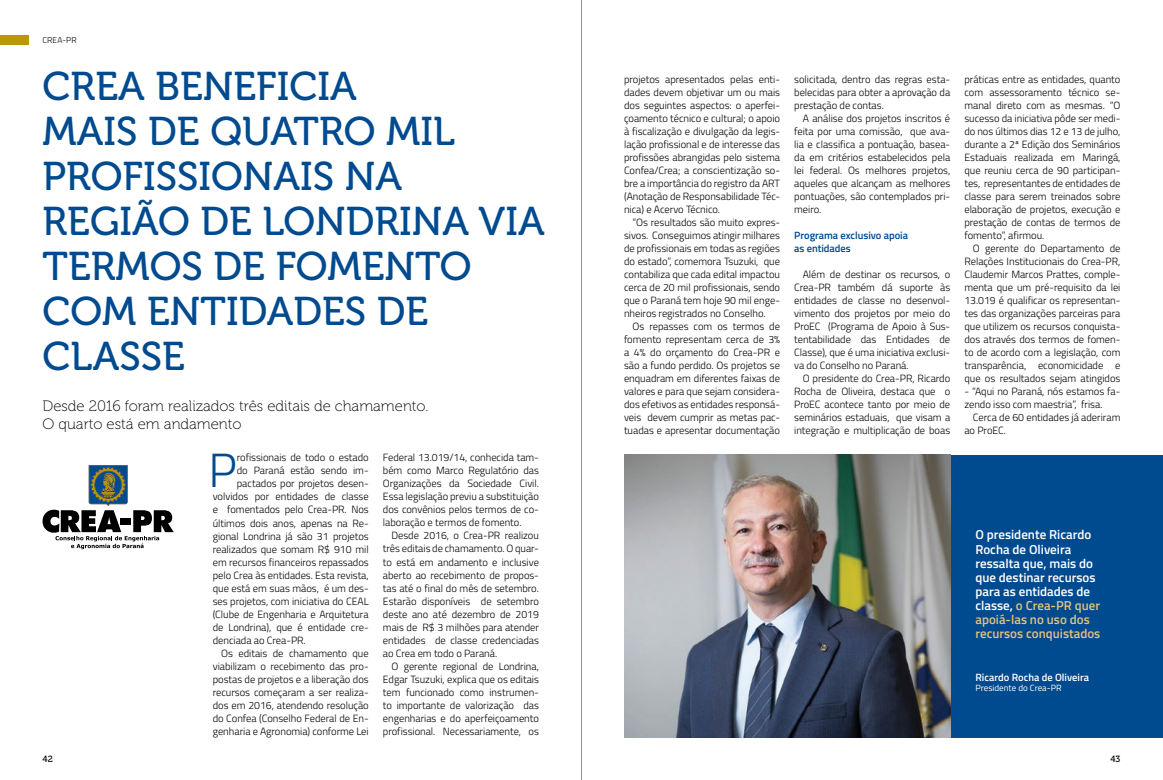
<style>
.page{position:relative;width:1163px;height:780px;background:#fff}
.page>*{position:absolute;margin:0;border:0;box-sizing:border-box;transform-origin:0 0}
.t1{font:300 47.9px "Titillium Web";color:#004a8f}
.t2{font:40px/45px "Museo 500";color:#004a8f}
.t3{font:15px/18px "Museo 100";color:#000}
.t4{font:600 13px/14px "Titillium Web";color:#fff}
.t5{font:300 10.5px/13px "Titillium Web";letter-spacing:-.005em;color:#000;text-align:justify}
.t6{font:600 10.5px/13px "Titillium Web";letter-spacing:-.005em;color:#004a8f}
.t7{font:600 10.5px "Titillium Web";color:#fff}
.t8{font:9px "Titillium Web";color:#fff}
.t9{font:9px "Museo 500";color:#000}
.t10{font:300 8.5px "Titillium Web";letter-spacing:.01em;color:#000}
.s1{color:#ddc480}
</style>
<div class="page">
<div style="left:0;top:35px;width:28px;height:9px;background:#bb9705"></div>
<svg style="left:43px;top:465px;width:131px;height:84px"></svg>
<div style="left:950px;top:455px;width:212px;height:282px;background:#004a8f"></div>
<img style="left:624px;top:455px;width:326px;height:282px">
<hr style="left:581px;top:0;width:1px;height:780px;background:#939598">
<p class="t10" style="left:43px;top:33px;width:35px">CREA-PR</p>
<h2 class="t2" style="left:43px;top:64px;width:503px">CREA BENEFICIA<br>MAIS DE QUATRO MIL<br>PROFISSIONAIS NA<br>REGIÃO DE LONDRINA VIA<br>TERMOS DE FOMENTO<br>COM ENTIDADES DE<br>CLASSE</h2>
<h3 class="t3" style="left:43px;top:397px;width:387px">Desde 2016 foram realizados três editais de chamamento.<br>O quarto está em andamento</h3>
<h1 class="t1" style="left:208px;top:436px;width:30px">P</h1>
<p class="t5" style="left:237px;top:451px;width:133px">rofissionais de todo o estado</p>
<p class="t5" style="left:237px;top:464px;width:133px">do Paraná estão sendo im-</p>
<p class="t5" style="left:237px;top:477px;width:133px">pactados por projetos desen-</p>
<p class="t5" style="left:213px;top:490px;width:157px">volvidos por entidades de classe</p>
<p class="t5" style="left:213px;top:502px;width:157px">e fomentados pelo Crea-PR. Nos</p>
<p class="t5" style="left:213px;top:515px;width:157px">últimos dois anos, apenas na Re-</p>
<p class="t5" style="left:213px;top:528px;width:157px">gional Londrina já são 31 projetos</p>
<p class="t5" style="left:213px;top:541px;width:157px">realizados que somam R$ 910 mil</p>
<p class="t5" style="left:213px;top:554px;width:157px">em recursos financeiros repassados</p>
<p class="t5" style="left:213px;top:567px;width:157px">pelo Crea às entidades. Esta revista,</p>
<p class="t5" style="left:213px;top:580px;width:157px">que está em suas mãos, é um des-</p>
<p class="t5" style="left:213px;top:593px;width:157px">ses projetos, com iniciativa do CEAL</p>
<p class="t5" style="left:213px;top:606px;width:157px">(Clube de Engenharia e Arquitetura</p>
<p class="t5" style="left:213px;top:619px;width:157px">de Londrina), que é entidade cre-</p>
<p class="t5" style="left:213px;top:632px;width:95px">denciada ao Crea-PR.</p>
<p class="t5" style="left:221px;top:645px;width:149px">Os editais de chamamento que</p>
<p class="t5" style="left:213px;top:658px;width:157px">viabilizam o recebimento das pro-</p>
<p class="t5" style="left:213px;top:671px;width:157px">postas de projetos e a liberação dos</p>
<p class="t5" style="left:213px;top:684px;width:157px">recursos começaram a ser realiza-</p>
<p class="t5" style="left:213px;top:697px;width:157px">dos em 2016, atendendo resolução</p>
<p class="t5" style="left:213px;top:710px;width:157px">do Confea (Conselho Federal de En-</p>
<p class="t5" style="left:213px;top:723px;width:157px">genharia e Agronomia) conforme Lei</p>
<p class="t5" style="left:383px;top:450px;width:157px">Federal 13.019/14, conhecida tam&shy;bém como Marco Regulatório das Organizações da Sociedade Civil.<br>Essa legislação previu a substituição dos convênios pelos termos de co&shy;laboração e termos de fomento.</p>
<p class="t5" style="left:383px;top:528px;width:157px;text-indent:9px">Desde 2016, o Crea-PR realizou três editais de chamamento. O quar&shy;to está em andamento e inclusive aberto ao recebimento de propos&shy;tas até o final do mês de setembro.<br>Estarão disponíveis de setembro deste ano até dezembro de 2019 mais de R$ 3 milhões para atender entidades de classe credenciadas ao Crea em todo o Paraná.</p>
<p class="t5" style="left:383px;top:658px;width:157px;text-indent:9px">O gerente regional de Londrina, Edgar Tsuzuki, explica que os editais tem funcionado como instrumen&shy;to importante de valorização das engenharias e do aperfeiçoamento profissional. Necessariamente, os</p>
<p class="t5" style="left:624px;top:72px;width:157px">projetos apresentados pelas enti&shy;dades devem objetivar um ou mais dos seguintes aspectos: o aperfei&shy;çoamento técnico e cultural; o apoio à fiscalização e divulgação da legis&shy;lação profissional e de interesse das profissões abrangidas pelo sistema Confea/Crea; a conscientização so&shy;bre a importância do registro da ART (Anotação de Responsabilidade Téc&shy;nica) e Acervo Técnico.</p>
<p class="t5" style="left:624px;top:215px;width:157px;text-indent:9px">“Os resultados são muito expres&shy;sivos. Conseguimos atingir milhares de profissionais em todas as regiões do estado”, comemora Tsuzuki, que contabiliza que cada edital impactou cerca de 20 mil profissionais, sendo que o Paraná tem hoje 90 mil enge&shy;nheiros registrados no Conselho.</p>
<p class="t5" style="left:624px;top:319px;width:157px;text-indent:9px">Os repasses com os termos de fomento representam cerca de 3% a 4% do orçamento do Crea-PR e são a fundo perdido. Os projetos se enquadram em diferentes faixas de valores e para que sejam considera&shy;dos efetivos as entidades responsá&shy;veis devem cumprir as metas pac&shy;tuadas e apresentar documentação</p>
<p class="t5" style="left:794px;top:72px;width:157px">solicitada, dentro das regras esta&shy;belecidas para obter a aprovação da prestação de contas.</p>
<p class="t5" style="left:794px;top:111px;width:157px;text-indent:9px">A análise dos projetos inscritos é feita por uma comissão, que ava&shy;lia e classifica a pontuação, basea&shy;da em critérios estabelecidos pela lei federal. Os melhores projetos, aqueles que alcançam as melhores pontuações, são contemplados pri&shy;meiro.</p>
<p class="t6" style="left:794px;top:228px;width:115px">Programa exclusivo apoia as entidades</p>
<p class="t5" style="left:794px;top:267px;width:157px;text-indent:9px">Além de destinar os recursos, o Crea-PR também dá suporte às entidades de classe no desenvol&shy;vimento dos projetos por meio do ProEC (Programa de Apoio à Sus&shy;tentabilidade das Entidades de Classe), que é uma iniciativa exclusi&shy;va do Conselho no Paraná.</p>
<p class="t5" style="left:794px;top:371px;width:157px;text-indent:9px">O presidente do Crea-PR, Ricardo Rocha de Oliveira, destaca que o ProEC acontece tanto por meio de seminários estaduais, que visam a integração e multiplicação de boas</p>
<p class="t5" style="left:964px;top:72px;width:157px">práticas entre as entidades, quanto com assessoramento técnico se&shy;manal direto com as mesmas. “O sucesso da iniciativa pôde ser medi&shy;do nos últimos dias 12 e 13 de julho, durante a 2ª Edição dos Seminários Estaduais realizada em Maringá, que reuniu cerca de 90 participan&shy;tes, representantes de entidades de classe para serem treinados sobre elaboração de projetos, execução e prestação de contas de termos de fomento”, afirmou.</p>
<p class="t5" style="left:964px;top:241px;width:157px;text-indent:9px">O gerente do Departamento de Relações Institucionais do Crea-PR, Claudemir Marcos Prattes, comple&shy;menta que um pré-requisito da lei 13.019 é qualificar os representan&shy;tes das organizações parceiras para que utilizem os recursos conquista&shy;dos através dos termos de fomen&shy;to de acordo com a legislação, com transparência, economicidade e que os resultados sejam atingidos</p>
<p class="t5" style="left:964px;top:384px;width:157px">- “Aqui no Paraná, nós estamos fa&shy;zendo isso com maestria”, frisa.</p>
<p class="t5" style="left:964px;top:410px;width:157px;text-indent:9px">Cerca de 60 entidades já aderiram ao ProEC.</p>
<p class="t4" style="left:975px;top:527px;width:126px">O presidente Ricardo<br>Rocha de Oliveira ressalta que, mais do que destinar recursos para as entidades de classe, <span class="s1">o Crea-PR quer apoiá-las no uso dos recursos conquistados</span></p>
<p class="t7" style="left:975px;top:669px;width:115px">Ricardo Rocha de Oliveira</p>
<p class="t8" style="left:975px;top:681px;width:88px">Presidente do Crea-PR</p>
<p class="t9" style="left:43px;top:754px;width:12px">42</p>
<p class="t9" style="left:1110px;top:754px;width:12px">43</p>
</div>
